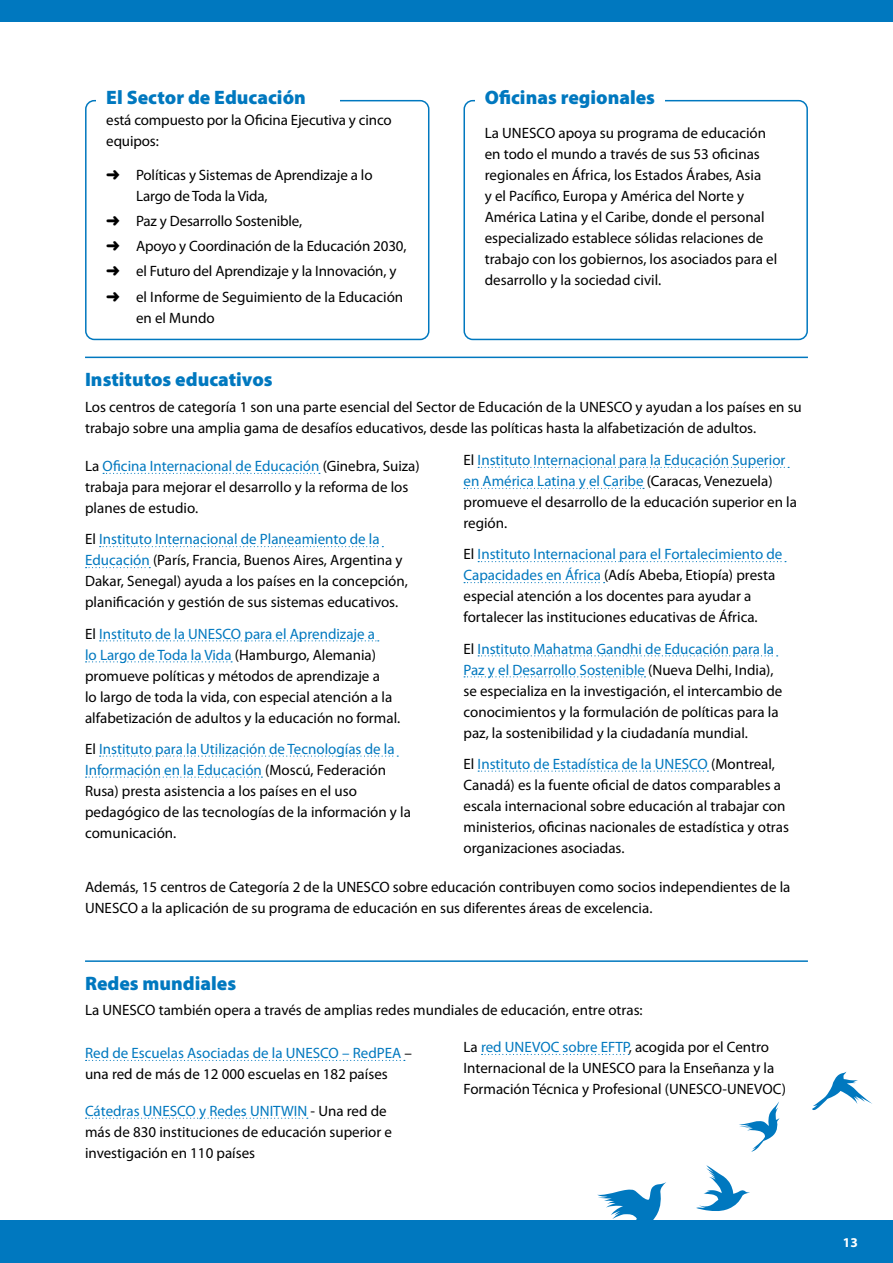
<style>
.page{position:relative;width:893px;height:1263px;background:#fff}
.page>*{position:absolute;margin:0;border:0;box-sizing:border-box;transform-origin:0 0}
.t1{font:900 19.5px "Myriad Pro";color:#0078bf}
.t2{font:15px/21px "Myriad Pro";color:#000}
.t3{font:15px/21px "Myriad Pro";color:#0078bf}
.t4{font:700 13.5px "Myriad Pro";color:#fff}
.s1{color:#0078bf}
.s2{color:#000}
</style>
<div class="page">
<div style="left:0;top:1220px;width:893px;height:43px;background:#0078bf"></div>
<div style="left:1px;top:0;width:892px;height:21px;background:#0078bf"></div>
<div style="left:85px;top:100px;width:344px;height:240px;border:2px solid #0078bf;border-radius:9px"></div>
<div style="left:463px;top:100px;width:345px;height:240px;border:2px solid #0078bf;border-radius:9px"></div>
<svg style="left:97px;top:100px;width:243px;height:3px"></svg>
<svg style="left:475px;top:100px;width:190px;height:3px"></svg>
<hr style="left:85px;top:357px;width:723px;height:1px;background:#0078bf">
<svg style="left:103px;top:473px;width:217px;height:1px"></svg>
<svg style="left:100px;top:546px;width:283px;height:1px"></svg>
<svg style="left:86px;top:567px;width:64px;height:1px"></svg>
<svg style="left:100px;top:640px;width:279px;height:1px"></svg>
<svg style="left:86px;top:661px;width:146px;height:1px"></svg>
<svg style="left:100px;top:755px;width:298px;height:2px"></svg>
<svg style="left:86px;top:776px;width:176px;height:2px"></svg>
<svg style="left:478px;top:467px;width:311px;height:1px"></svg>
<svg style="left:464px;top:488px;width:180px;height:1px"></svg>
<svg style="left:478px;top:561px;width:308px;height:1px"></svg>
<svg style="left:464px;top:582px;width:141px;height:1px"></svg>
<svg style="left:478px;top:655px;width:300px;height:1px"></svg>
<svg style="left:464px;top:676px;width:181px;height:1px"></svg>
<svg style="left:478px;top:770px;width:230px;height:2px"></svg>
<hr style="left:85px;top:960px;width:723px;height:2px;background:#0078bf">
<svg style="left:86px;top:1060px;width:319px;height:1px"></svg>
<svg style="left:86px;top:1118px;width:222px;height:1px"></svg>
<svg style="left:482px;top:1054px;width:147px;height:1px"></svg>
<svg style="left:696px;top:1165px;width:54px;height:46px"></svg>
<svg style="left:739px;top:1102px;width:40px;height:50px"></svg>
<svg style="left:812px;top:1071px;width:60px;height:39px"></svg>
<svg style="left:597px;top:1182px;width:69px;height:38px"></svg>
<h1 class="t1" style="left:106px;top:84px;width:201px">El Sector de Educación</h1>
<p class="t2" style="left:106px;top:109px;width:287px">está compuesto por la Oficina Ejecutiva y cinco equipos:</p>
<p class="t2" style="left:136px;top:164px;width:238px;text-indent:-30px">➜ Políticas y Sistemas de Aprendizaje a lo<br>Largo de Toda la Vida,</p>
<p class="t2" style="left:106px;top:208px;width:302px;line-height:25.2px">➜ Paz y Desarrollo Sostenible,<br>➜ Apoyo y Coordinación de la Educación 2030, ➜ el Futuro del Aprendizaje y la Innovación, y ➜ el Informe de Seguimiento de la Educación</p>
<p class="t2" style="left:136px;top:307px;width:80px">en el Mundo</p>
<h1 class="t1" style="left:485px;top:84px;width:172px">Oficinas regionales</h1>
<p class="t2" style="left:485px;top:122px;width:294px">La UNESCO apoya su programa de educación en todo el mundo a través de sus 53 oficinas regionales en África, los Estados Árabes, Asia<br>y el Pacífico, Europa y América del Norte y América Latina y el Caribe, donde el personal especializado establece sólidas relaciones de trabajo con los gobiernos, los asociados para el desarrollo y la sociedad civil.</p>
<h1 class="t1" style="left:85px;top:367px;width:189px">Institutos educativos</h1>
<p class="t2" style="left:85px;top:396px;width:718px">Los centros de categoría 1 son una parte esencial del Sector de Educación de la UNESCO y ayudan a los países en su trabajo sobre una amplia gama de desafíos educativos, desde las políticas hasta la alfabetización de adultos.</p>
<p class="t2" style="left:85px;top:455px;width:336px">La <span class="s1">Oficina Internacional de Educación</span> (Ginebra, Suiza) trabaja para mejorar el desarrollo y la reforma de los planes de estudio.</p>
<p class="t2" style="left:85px;top:529px;width:324px">El <span class="s1">Instituto Internacional de Planeamiento de la Educación</span> (París, Francia, Buenos Aires, Argentina y Dakar, Senegal) ayuda a los países en la concepción, planificación y gestión de sus sistemas educativos.</p>
<p class="t2" style="left:85px;top:623px;width:317px">El <span class="s1">Instituto de la UNESCO para el Aprendizaje a<br>lo Largo de Toda la Vida</span> (Hamburgo, Alemania) promueve políticas y métodos de aprendizaje a<br>lo largo de toda la vida, con especial atención a la alfabetización de adultos y la educación no formal.</p>
<p class="t2" style="left:85px;top:738px;width:327px">El <span class="s1">Instituto para la Utilización de Tecnologías de la Información en la Educación</span> (Moscú, Federación Rusa) presta asistencia a los países en el uso pedagógico de las tecnologías de la información y la comunicación.</p>
<p class="t2" style="left:463px;top:449px;width:335px">El <span class="s1">Instituto Internacional para la Educación Superior en América Latina y el Caribe</span> (Caracas, Venezuela) promueve el desarrollo de la educación superior en la región.</p>
<p class="t2" style="left:463px;top:544px;width:320px">El <span class="s1">Instituto Internacional para el Fortalecimiento de Capacidades en África</span> (Adís Abeba, Etiopía) presta especial atención a los docentes para ayudar a fortalecer las instituciones educativas de África.</p>
<p class="t2" style="left:463px;top:638px;width:320px">El <span class="s1">Instituto Mahatma Gandhi de Educación para la Paz y el Desarrollo Sostenible</span> (Nueva Delhi, India), se especializa en la investigación, el intercambio de conocimientos y la formulación de políticas para la paz, la sostenibilidad y la ciudadanía mundial.</p>
<p class="t2" style="left:463px;top:753px;width:327px">El <span class="s1">Instituto de Estadística de la UNESCO</span> (Montreal, Canadá) es la fuente oficial de datos comparables a escala internacional sobre educación al trabajar con ministerios, oficinas nacionales de estadística y otras organizaciones asociadas.</p>
<p class="t2" style="left:85px;top:876px;width:707px">Además, 15 centros de Categoría 2 de la UNESCO sobre educación contribuyen como socios independientes de la<br>UNESCO a la aplicación de su programa de educación en sus diferentes áreas de excelencia.</p>
<h1 class="t1" style="left:85px;top:970px;width:153px">Redes mundiales</h1>
<p class="t2" style="left:85px;top:1000px;width:559px">La UNESCO también opera a través de amplias redes mundiales de educación, entre otras:</p>
<p class="t3" style="left:85px;top:1042px;width:328px">Red de Escuelas Asociadas de la UNESCO – RedPEA <span class="s2">– una red de más de 12 000 escuelas en 182 países</span></p>
<p class="t2" style="left:85px;top:1100px;width:309px"><span class="s1">Cátedras UNESCO y Redes UNITWIN</span> - Una red de más de 830 instituciones de educación superior e investigación en 110 países</p>
<p class="t2" style="left:463px;top:1036px;width:324px">La <span class="s1">red UNEVOC sobre EFTP</span>, acogida por el Centro<br>Internacional de la UNESCO para la Enseñanza y la<br>Formación Técnica y Profesional (UNESCO-UNEVOC)</p>
<p class="t4" style="left:843px;top:1233px;width:16px">13</p>
</div>
